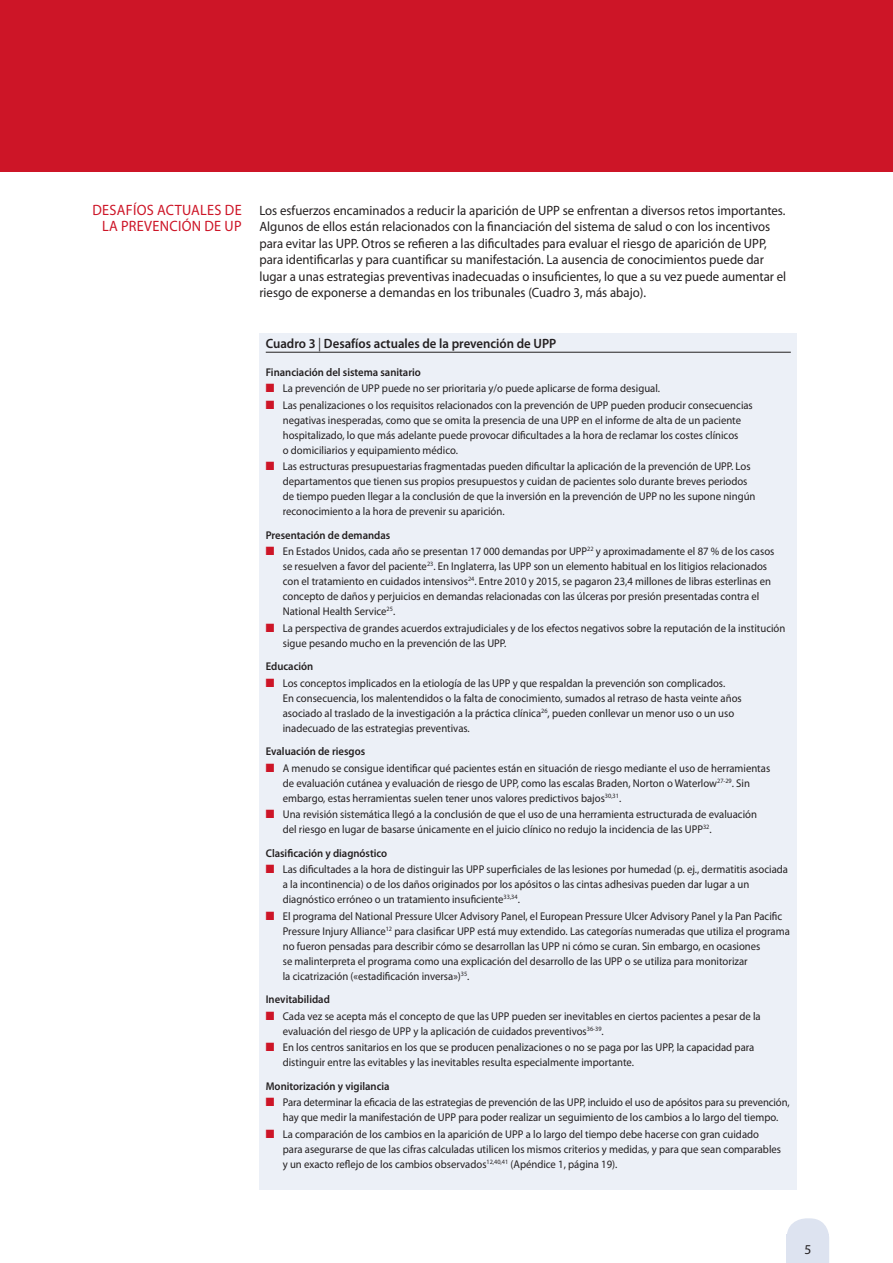
<style>
.page{position:relative;width:893px;height:1263px;background:#fff}
.page>*{position:absolute;margin:0;border:0;box-sizing:border-box;transform-origin:0 0}
.t1{font:15px/16.5px "Myriad Pro";letter-spacing:.02em;color:#cd1527;text-align:right;scale:.95 1}
.t2{font:13.5px/16.5px "Myriad Pro";color:#231f20;scale:.95 1}
.t3{font:600 13.5px "Myriad Pro";color:#231f20;scale:.95 1}
.t4{font:13.5px "Myriad Pro";color:#231f20}
.t5{font:11.25px/15px "Myriad Pro";color:#231f20;scale:.95 1}
.t6{font:600 11.25px "Myriad Pro";color:#231f20;scale:.95 1}
.s1{font-weight:400}
.s2{color:#cd1527}
</style>
<div class="page">
<div style="left:0;top:0;width:893px;height:172px;background:#cd1527"></div>
<svg style="left:787px;top:1218px;width:42px;height:16px"></svg>
<div style="left:786px;top:1234px;width:43px;height:29px;background:#dde3f0"></div>
<div style="left:259px;top:333px;width:538px;height:856px;background:#ecf0f7"></div>
<hr style="left:266px;top:352px;width:525px;height:1px;background:#231f20">
<h1 class="t1" style="left:92px;top:201px;width:159px">DESAFÍOS ACTUALES DE<br>LA PREVENCIÓN DE UP</h1>
<p class="t2" style="left:259px;top:202px;width:556px">Los esfuerzos encaminados a reducir la aparición de UPP se enfrentan a diversos retos importantes.<br>Algunos de ellos están relacionados con la financiación del sistema de salud o con los incentivos para evitar las UPP. Otros se refieren a las dificultades para evaluar el riesgo de aparición de UPP, para identificarlas y para cuantificar su manifestación. La ausencia de conocimientos puede dar lugar a unas estrategias preventivas inadecuadas o insuficientes, lo que a su vez puede aumentar el riesgo de exponerse a demandas en los tribunales (Cuadro 3, más abajo).</p>
<p class="t3" style="left:266px;top:335px;width:307px">Cuadro 3 <span class="s1">|</span> Desafíos actuales de la prevención de UPP</p>
<p class="t6" style="left:266px;top:365px;width:165px">Financiación del sistema sanitario</p>
<p class="t5" style="left:266px;top:381px;width:416px"><span class="s2">■</span> La prevención de UPP puede no ser prioritaria y/o puede aplicarse de forma desigual.</p>
<p class="t5" style="left:283px;top:397px;width:496px;text-indent:-17px"><span class="s2">■</span> Las penalizaciones o los requisitos relacionados con la prevención de UPP pueden producir consecuencias negativas inesperadas, como que se omita la presencia de una UPP en el informe de alta de un paciente hospitalizado, lo que más adelante puede provocar dificultades a la hora de reclamar los costes clínicos<br>o domiciliarios y equipamiento médico.</p>
<p class="t5" style="left:283px;top:459px;width:499px;text-indent:-17px"><span class="s2">■</span> Las estructuras presupuestarias fragmentadas pueden dificultar la aplicación de la prevención de UPP. Los departamentos que tienen sus propios presupuestos y cuidan de pacientes solo durante breves periodos de tiempo pueden llegar a la conclusión de que la inversión en la prevención de UPP no les supone ningún reconocimiento a la hora de prevenir su aparición.</p>
<p class="t6" style="left:266px;top:528px;width:133px">Presentación de demandas</p>
<p class="t5" style="left:283px;top:544px;width:519px;text-indent:-17px"><span class="s2">■</span> En Estados Unidos, cada año se presentan 17 000 demandas por UPP<sup>22</sup> y aproximadamente el 87 % de los casos se resuelven a favor del paciente<sup>23</sup>. En Inglaterra, las UPP son un elemento habitual en los litigios relacionados con el tratamiento en cuidados intensivos<sup>24</sup>. Entre 2010 y 2015, se pagaron 23,4 millones de libras esterlinas en concepto de daños y perjuicios en demandas relacionadas con las úlceras por presión presentadas contra el National Health Service<sup>25</sup>.</p>
<p class="t5" style="left:283px;top:620px;width:531px;text-indent:-17px"><span class="s2">■</span> La perspectiva de grandes acuerdos extrajudiciales y de los efectos negativos sobre la reputación de la institución sigue pesando mucho en la prevención de las UPP.</p>
<p class="t6" style="left:266px;top:659px;width:52px">Educación</p>
<p class="t5" style="left:283px;top:675px;width:485px;text-indent:-17px"><span class="s2">■</span> Los conceptos implicados en la etiología de las UPP y que respaldan la prevención son complicados.<br>En consecuencia, los malentendidos o la falta de conocimiento, sumados al retraso de hasta veinte años asociado al traslado de la investigación a la práctica clínica<sup>26</sup>, pueden conllevar un menor uso o un uso inadecuado de las estrategias preventivas.</p>
<p class="t6" style="left:266px;top:744px;width:106px">Evaluación de riesgos</p>
<p class="t5" style="left:283px;top:760px;width:515px;text-indent:-17px"><span class="s2">■</span> A menudo se consigue identificar qué pacientes están en situación de riesgo mediante el uso de herramientas de evaluación cutánea y evaluación de riesgo de UPP, como las escalas Braden, Norton o Waterlow<sup>27-29</sup>. Sin embargo, estas herramientas suelen tener unos valores predictivos bajos<sup>30,31</sup>.</p>
<p class="t5" style="left:283px;top:807px;width:501px;text-indent:-17px"><span class="s2">■</span> Una revisión sistemática llegó a la conclusión de que el uso de una herramienta estructurada de evaluación del riesgo en lugar de basarse únicamente en el juicio clínico no redujo la incidencia de las UPP<sup>32</sup>.</p>
<p class="t6" style="left:266px;top:846px;width:129px">Clasificación y diagnóstico</p>
<p class="t5" style="left:283px;top:862px;width:533px;text-indent:-17px"><span class="s2">■</span> Las dificultades a la hora de distinguir las UPP superficiales de las lesiones por humedad (p. ej., dermatitis asociada a la incontinencia) o de los daños originados por los apósitos o las cintas adhesivas pueden dar lugar a un diagnóstico erróneo o un tratamiento insuficiente<sup>33,34</sup>.</p>
<p class="t5" style="left:283px;top:908px;width:535px;text-indent:-17px"><span class="s2">■</span> El programa del National Pressure Ulcer Advisory Panel, el European Pressure Ulcer Advisory Panel y la Pan Pacific Pressure Injury Alliance<sup>12</sup> para clasificar UPP está muy extendido. Las categorías numeradas que utiliza el programa no fueron pensadas para describir cómo se desarrollan las UPP ni cómo se curan. Sin embargo, en ocasiones<br>se malinterpreta el programa como una explicación del desarrollo de las UPP o se utiliza para monitorizar<br>la cicatrización («estadificación inversa»)<sup>35</sup>.</p>
<p class="t6" style="left:266px;top:992px;width:69px">Inevitabilidad</p>
<p class="t5" style="left:283px;top:1008px;width:505px;text-indent:-17px"><span class="s2">■</span> Cada vez se acepta más el concepto de que las UPP pueden ser inevitables en ciertos pacientes a pesar de la evaluación del riesgo de UPP y la aplicación de cuidados preventivos<sup>36-39</sup>.</p>
<p class="t5" style="left:283px;top:1040px;width:498px;text-indent:-17px"><span class="s2">■</span> En los centros sanitarios en los que se producen penalizaciones o no se paga por las UPP, la capacidad para distinguir entre las evitables y las inevitables resulta especialmente importante.</p>
<p class="t6" style="left:266px;top:1079px;width:132px">Monitorización y vigilancia</p>
<p class="t5" style="left:266px;top:1095px;width:553px;text-align:center"><span class="s2">■</span> Para determinar la eficacia de las estrategias de prevención de las UPP, incluido el uso de apósitos para su prevención, hay que medir la manifestación de UPP para poder realizar un seguimiento de los cambios a lo largo del tiempo.</p>
<p class="t5" style="left:283px;top:1126px;width:526px;text-indent:-17px"><span class="s2">■</span> La comparación de los cambios en la aparición de UPP a lo largo del tiempo debe hacerse con gran cuidado para asegurarse de que las cifras calculadas utilicen los mismos criterios y medidas, y para que sean comparables y un exacto reflejo de los cambios observados<sup>12,40,41</sup> (Apéndice 1, página 19).</p>
<p class="t4" style="left:804px;top:1241px;width:8px">5</p>
</div>
